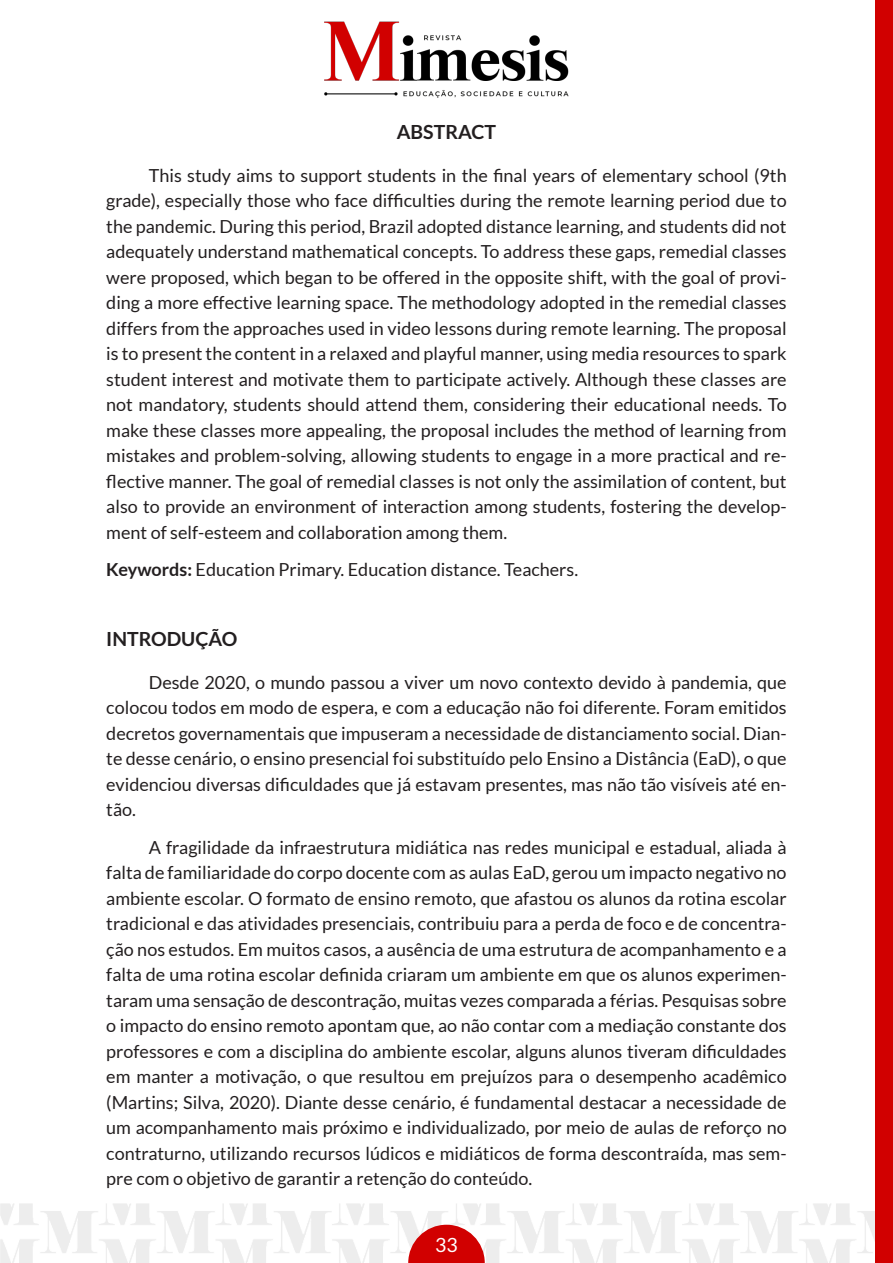
<style>
.page{position:relative;width:893px;height:1263px;background:#fff}
.page>*{position:absolute;margin:0;border:0;box-sizing:border-box;transform-origin:0 0}
.TÍTULO{font:700 19.5px "Lato";color:#231f20}
.t1{font:19.5px "Lato";color:#fff}
.CORPO_DO_TEXTO{font:18px/25.5px "Lato";color:#231f20;text-align:justify}
.s1{font-weight:700}
</style>
<div class="page">
<img style="left:0;top:1203px;width:876px;height:60px">
<svg style="left:408px;top:1225px;width:77px;height:38px;background:#d93535"></svg>
<div style="left:876px;top:0;width:17px;height:1263px;background:#d10000"></div>
<img style="left:324px;top:21px;width:245px;height:77px">
<p class="TÍTULO" style="left:397px;top:121px;width:101px">ABSTRACT</p>
<p class="CORPO_DO_TEXTO" style="left:106px;top:162px;width:682px;text-indent:43px">This study aims to support students in the final years of elementary school (9th grade), especially those who face difficulties during the remote learning period due to the pandemic. During this period, Brazil adopted distance learning, and students did not adequately understand mathematical concepts. To address these gaps, remedial classes were proposed, which began to be offered in the opposite shift, with the goal of provi&shy;ding a more effective learning space. The methodology adopted in the remedial classes differs from the approaches used in video lessons during remote learning. The proposal is to present the content in a relaxed and playful manner, using media resources to spark student interest and motivate them to participate actively. Although these classes are not mandatory, students should attend them, considering their educational needs. To make these classes more appealing, the proposal includes the method of learning from mistakes and problem-solving, allowing students to engage in a more practical and re&shy;flective manner. The goal of remedial classes is not only the assimilation of content, but also to provide an environment of interaction among students, fostering the develop&shy;ment of self-esteem and collaboration among them.</p>
<p class="CORPO_DO_TEXTO" style="left:106px;top:557px;width:473px"><span class="s1">Keywords:</span> Education Primary. Education distance. Teachers.</p>
<p class="TÍTULO" style="left:106px;top:628px;width:133px">INTRODUÇÃO</p>
<p class="CORPO_DO_TEXTO" style="left:106px;top:669px;width:682px;text-indent:43px">Desde 2020, o mundo passou a viver um novo contexto devido à pandemia, que colocou todos em modo de espera, e com a educação não foi diferente. Foram emitidos decretos governamentais que impuseram a necessidade de distanciamento social. Dian&shy;te desse cenário, o ensino presencial foi substituído pelo Ensino a Distância (EaD), o que evidenciou diversas dificuldades que já estavam presentes, mas não tão visíveis até en&shy;tão.</p>
<p class="CORPO_DO_TEXTO" style="left:106px;top:834px;width:682px;text-indent:43px">A fragilidade da infraestrutura midiática nas redes municipal e estadual, aliada à falta de familiaridade do corpo docente com as aulas EaD, gerou um impacto negativo no ambiente escolar. O formato de ensino remoto, que afastou os alunos da rotina escolar tradicional e das atividades presenciais, contribuiu para a perda de foco e de concentra&shy;ção nos estudos. Em muitos casos, a ausência de uma estrutura de acompanhamento e a falta de uma rotina escolar definida criaram um ambiente em que os alunos experimen&shy;taram uma sensação de descontração, muitas vezes comparada a férias. Pesquisas sobre o impacto do ensino remoto apontam que, ao não contar com a mediação constante dos professores e com a disciplina do ambiente escolar, alguns alunos tiveram dificuldades em manter a motivação, o que resultou em prejuízos para o desempenho acadêmico (Martins; Silva, 2020). Diante desse cenário, é fundamental destacar a necessidade de um acompanhamento mais próximo e individualizado, por meio de aulas de reforço no contraturno, utilizando recursos lúdicos e midiáticos de forma descontraída, mas sem&shy;pre com o objetivo de garantir a retenção do conteúdo.</p>
<p class="t1" style="left:435px;top:1234px;width:24px">33</p>
</div>
